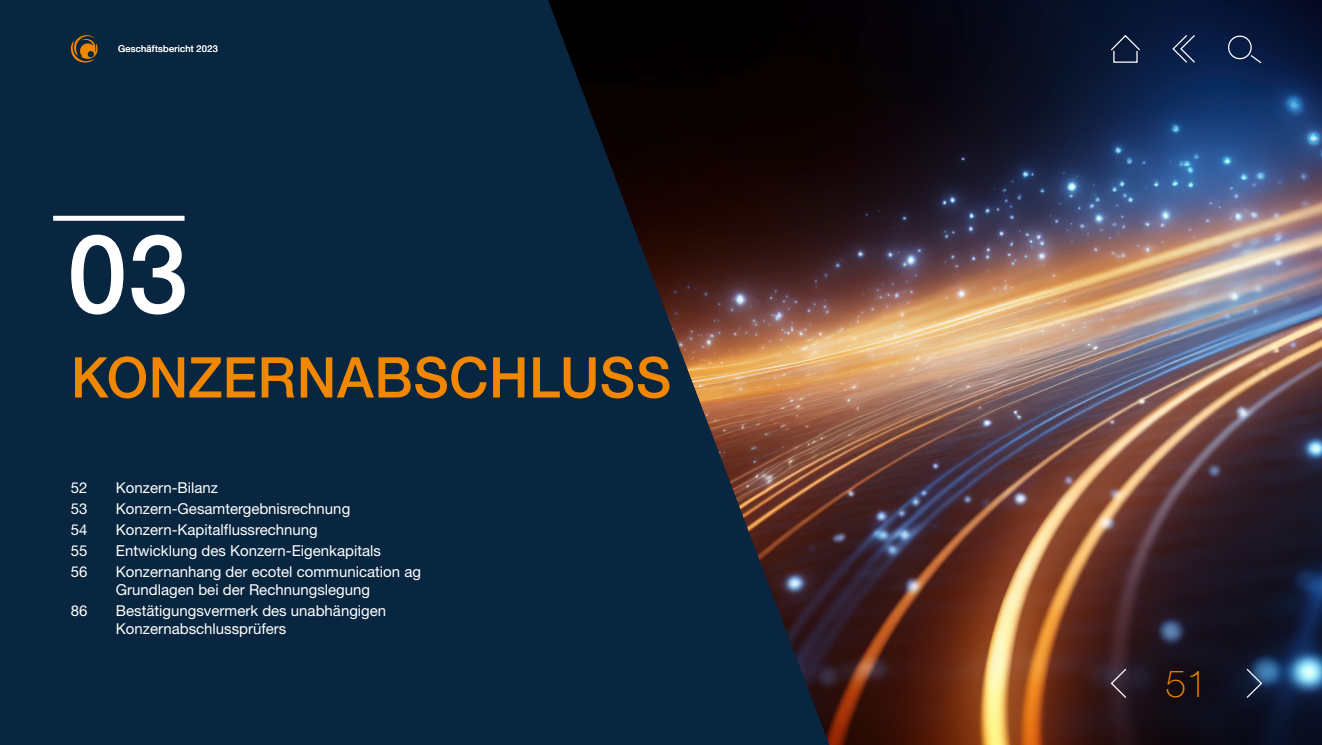
<style>
.page{position:relative;width:1322px;height:745px;background:#fff}
.page>*{position:absolute;margin:0;border:0;box-sizing:border-box;transform-origin:0 0}
.t1{font:500 109.62px "Helvetica Neue LT Pro";color:#fff}
.t2{font:500 56.25px "Helvetica Neue LT Pro";letter-spacing:.01em;color:#f18700}
.t3{font:100 37.5px "Helvetica Neue LT Pro";color:#f18700}
.t4{font:15px/17.5px "Helvetica Neue LT Pro";color:#fff}
.t5{font:9.38px "Helvetica Neue LT Pro";letter-spacing:.025em;color:#fff}
</style>
<div class="page">
<div style="left:0;top:0;width:1322px;height:744px;background:#082640"></div>
<img style="left:548px;top:0;width:774px;height:744px">
<svg style="left:1225px;top:33px;width:37px;height:31px"></svg>
<svg style="left:1171px;top:34px;width:25px;height:30px"></svg>
<svg style="left:1109px;top:34px;width:32px;height:18px"></svg>
<div style="left:1113px;top:50px;width:24px;height:13px;border:1px solid #fff"></div>
<div style="left:53px;top:216px;width:132px;height:5px;background:#fff"></div>
<svg style="left:71px;top:35px;width:27px;height:28px"></svg>
<svg style="left:1109px;top:667px;width:18px;height:31px"></svg>
<svg style="left:1245px;top:667px;width:18px;height:31px"></svg>
<p class="t5" style="left:118px;top:43px;width:101px">Geschäftsbericht 2023</p>
<h1 class="t1" style="left:67px;top:208px;width:122px">03</h1>
<h2 class="t2" style="left:71px;top:343px;width:602px">KONZERNABSCHLUSS</h2>
<p class="t4" style="left:71px;top:478px;width:18px">52</p>
<p class="t4" style="left:116px;top:478px;width:104px">Konzern-Bilanz</p>
<p class="t4" style="left:71px;top:499px;width:18px">53</p>
<p class="t4" style="left:116px;top:499px;width:236px">Konzern-Gesamtergebnisrechnung</p>
<p class="t4" style="left:71px;top:520px;width:18px">54</p>
<p class="t4" style="left:116px;top:520px;width:203px">Konzern-Kapitalflussrechnung</p>
<p class="t4" style="left:71px;top:541px;width:18px">55</p>
<p class="t4" style="left:116px;top:541px;width:267px">Entwicklung des Konzern-Eigenkapitals</p>
<p class="t4" style="left:71px;top:562px;width:18px">56</p>
<p class="t4" style="left:116px;top:562px;width:307px">Konzernanhang der ecotel communication ag<br>Grundlagen bei der Rechnungslegung</p>
<p class="t4" style="left:71px;top:601px;width:18px">86</p>
<p class="t4" style="left:116px;top:601px;width:272px">Bestätigungsvermerk des unabhängigen<br>Konzernabschlussprüfers</p>
<h3 class="t3" style="left:1165px;top:660px;width:43px">51</h3>
</div>
